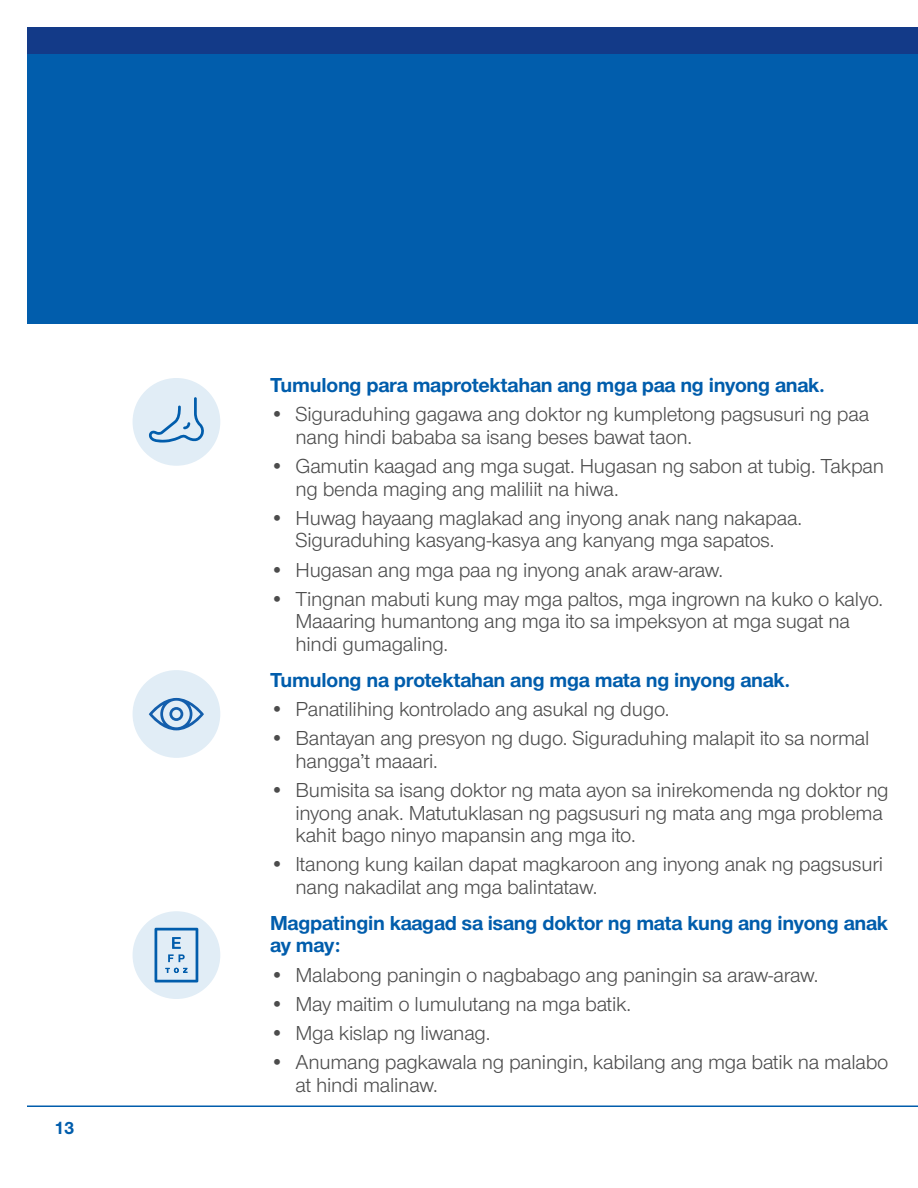
<style>
.page{position:relative;width:918px;height:1188px;background:#fff}
.page>*{position:absolute;margin:0;border:0;box-sizing:border-box;transform-origin:0 0}
.t1{font:21px/22.5px "UHC Sans";letter-spacing:-.01em;color:#4c4c4c}
.t2{font:700 21px/22.5px "UHC Sans";letter-spacing:-.01em;color:#015dac}
.t3{font:700 18px "UHC Sans";color:#015dac}
</style>
<div class="page">
<div style="left:27px;top:27px;width:891px;height:27px;background:#133a88"></div>
<hr style="left:27px;top:1106px;width:891px;height:1px;background:#015dac">
<div style="left:27px;top:54px;width:891px;height:270px;background:#015dac"></div>
<div style="left:133px;top:378px;width:87px;height:88px;background:#e1edf6;border-radius:50%"></div>
<svg style="left:149px;top:397px;width:55px;height:46px"></svg>
<div style="left:133px;top:670px;width:87px;height:88px;background:#e1edf6;border-radius:50%"></div>
<svg style="left:149px;top:698px;width:55px;height:32px"></svg>
<div style="left:133px;top:911px;width:87px;height:88px;background:#e1edf6;border-radius:50%"></div>
<svg style="left:155px;top:928px;width:43px;height:54px"></svg>
<p class="t3" style="left:54px;top:1116px;width:22px">13</p>
<p class="t2" style="left:270px;top:373px;width:556px">Tumulong para maprotektahan ang mga paa ng inyong anak.</p>
<p class="t1" style="left:296px;top:402px;width:575px;text-indent:-26px">• Siguraduhing gagawa ang doktor ng kumpletong pagsusuri ng paa nang hindi bababa sa isang beses bawat taon.</p>
<p class="t1" style="left:296px;top:454px;width:590px;text-indent:-26px">• Gamutin kaagad ang mga sugat. Hugasan ng sabon at tubig. Takpan ng benda maging ang maliliit na hiwa.</p>
<p class="t1" style="left:270px;top:506px;width:534px;text-align:center">• Huwag hayaang maglakad ang inyong anak nang nakapaa.<br>Siguraduhing kasyang-kasya ang kanyang mga sapatos.</p>
<p class="t1" style="left:270px;top:558px;width:455px">• Hugasan ang mga paa ng inyong anak araw-araw.</p>
<p class="t1" style="left:296px;top:587px;width:589px;text-indent:-26px">• Tingnan mabuti kung may mga paltos, mga ingrown na kuko o kalyo.<br>Maaaring humantong ang mga ito sa impeksyon at mga sugat na hindi gumagaling.</p>
<p class="t2" style="left:270px;top:668px;width:522px">Tumulong na protektahan ang mga mata ng inyong anak.</p>
<p class="t1" style="left:270px;top:697px;width:401px">• Panatilihing kontrolado ang asukal ng dugo.</p>
<p class="t1" style="left:296px;top:726px;width:575px;text-indent:-26px">• Bantayan ang presyon ng dugo. Siguraduhing malapit ito sa normal hangga’t maaari.</p>
<p class="t1" style="left:296px;top:778px;width:595px;text-indent:-26px">• Bumisita sa isang doktor ng mata ayon sa inirekomenda ng doktor ng inyong anak. Matutuklasan ng pagsusuri ng mata ang mga problema kahit bago ninyo mapansin ang mga ito.</p>
<p class="t1" style="left:296px;top:852px;width:589px;text-indent:-26px">• Itanong kung kailan dapat magkaroon ang inyong anak ng pagsusuri nang nakadilat ang mga balintataw.</p>
<p class="t2" style="left:270px;top:911px;width:620px">Magpatingin kaagad sa isang doktor ng mata kung ang inyong anak ay may:</p>
<p class="t1" style="left:270px;top:963px;width:550px">• Malabong paningin o nagbabago ang paningin sa araw-araw.</p>
<p class="t1" style="left:270px;top:992px;width:363px">• May maitim o lumulutang na mga batik.</p>
<p class="t1" style="left:270px;top:1021px;width:222px">• Mga kislap ng liwanag.</p>
<p class="t1" style="left:296px;top:1050px;width:595px;text-indent:-26px">• Anumang pagkawala ng paningin, kabilang ang mga batik na malabo at hindi malinaw.</p>
</div>
